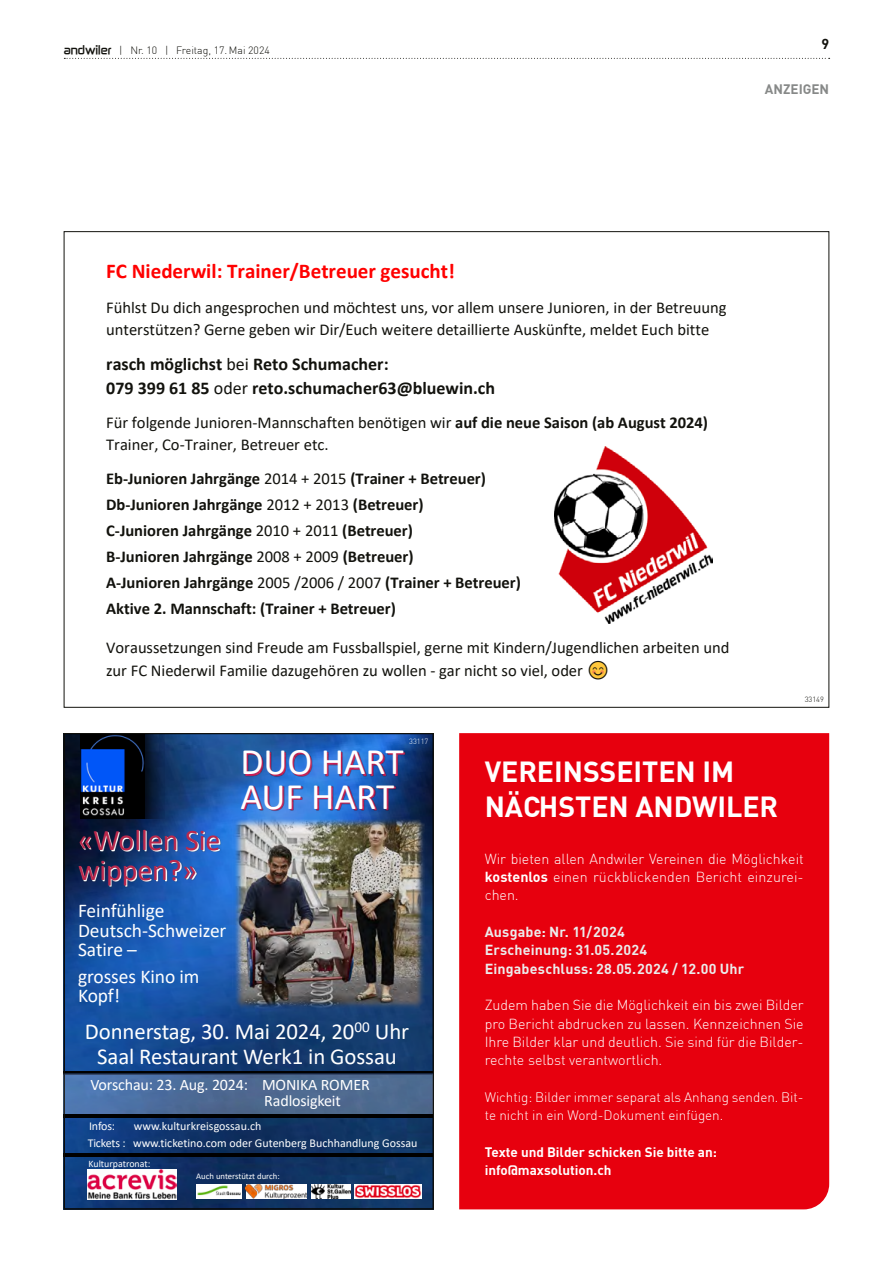
<style>
.page{position:relative;width:893px;height:1263px;background:#fff}
.page>*{position:absolute;margin:0;border:0;box-sizing:border-box;transform-origin:0 0}
.t1{font:37.5px/34.5px "Calibri";color:#fff}
.t2{font:30px/30px "Calibri";letter-spacing:-.005em;color:#bc284c}
.t3{font:700 28.5px/34.2px "DIN";color:#fff}
.t4{font:22.8px/24.8px "Calibri";letter-spacing:-.005em;color:#fff;text-align:center}
.t5{font:700 21px "Calibri";color:#f00}
.t6{font:19.5px/19.5px "Calibri";letter-spacing:-.005em;color:#fff}
.t7{font:700 18px/23.7px "Calibri";color:#12120d}
.t8{font:16.5px/21.8px "Calibri";color:#12120d}
.t9{font:700 16.5px/26.1px "Calibri";letter-spacing:-.005em;color:#12120d}
.t10{font:16.05px/16.5px "Calibri";letter-spacing:-.01em;color:#fff}
.t11{font:300 14.25px/18.3px "DIN";color:#fff;text-align:justify}
.t12{font:700 14.25px/18.3px "DIN";letter-spacing:.015em;color:#ececec}
.t13{font:700 14.25px "DIN";color:#12120d}
.t14{font:300 13.5px/18.3px "DIN";color:#fff}
.t15{font:700 13.5px/18.3px "DIN";color:#fff}
.t16{font:700 13.5px "DIN";color:#878988}
.t17{font:12px "Calibri";color:#fff}
.t18{font:300 10.5px "DIN";color:#12120d}
.t19{font:9.9px "Calibri";color:#fff}
.t20{font:8.7px "Calibri";color:#fff}
.t21{font:300 7.5px "DIN";color:#12120d}
.t22{font:300 7.5px "DIN";color:#fff}
.s1{font-family:"Zekton";font-weight:700}
.s2{font-weight:400}
.s3{font-weight:700}
</style>
<div class="page">
<svg style="left:64px;top:58px;width:766px;height:1px"></svg>
<img style="left:554px;top:447px;width:159px;height:176px">
<svg style="left:66px;top:735px;width:366px;height:472px;background:#15417f"></svg>
<svg style="left:66px;top:1071px;width:366px;height:3px"></svg>
<img style="left:232px;top:817px;width:194px;height:194px">
<svg style="left:66px;top:1074px;width:366px;height:41px;background:#4a6892"></svg>
<img style="left:219px;top:735px;width:213px;height:73px">
<img style="left:219px;top:763px;width:199px;height:80px">
<img style="left:66px;top:814px;width:181px;height:63px">
<img style="left:66px;top:844px;width:151px;height:63px">
<img style="left:88px;top:1170px;width:88px;height:29px">
<img style="left:197px;top:1184px;width:44px;height:14px">
<img style="left:246px;top:1184px;width:61px;height:14px">
<img style="left:312px;top:1184px;width:38px;height:14px">
<img style="left:354px;top:1184px;width:67px;height:14px">
<hr style="left:64px;top:1153px;width:370px;height:4px;background:#000">
<hr style="left:64px;top:1115px;width:370px;height:3px;background:#000">
<div style="left:459px;top:733px;width:370px;height:476px;background:#e7000e"></div>
<p class="t18" style="left:64px;top:44px;width:207px"><span class="s1">andwiler</span> | Nr. 10 | Freitag, 17. Mai 2024</p>
<p class="t13" style="left:821px;top:35px;width:9px">9</p>
<p class="t16" style="left:765px;top:81px;width:66px">ANZEIGEN</p>
<p class="t5" style="left:106px;top:256px;width:350px">FC Niederwil: Trainer/Betreuer gesucht!</p>
<p class="t8" style="left:106px;top:296px;width:622px">Fühlst Du dich angesprochen und möchtest uns, vor allem unsere Junioren, in der Betreuung unterstützen? Gerne geben wir Dir/Euch weitere detaillierte Auskünfte, meldet Euch bitte</p>
<p class="t7" style="left:106px;top:352px;width:390px">rasch möglichst <span class="s2">bei</span> Reto Schumacher:<br>079 399 61 85 <span class="s2">oder</span> reto.schumacher63@bluewin.ch</p>
<p class="t8" style="left:106px;top:411px;width:603px">Für folgende Junioren-Mannschaften benötigen wir <span class="s3">auf die neue Saison (ab August 2024)<br></span>Trainer, Co-Trainer, Betreuer etc.</p>
<p class="t9" style="left:106px;top:465px;width:416px">Eb-Junioren Jahrgänge <span class="s2">2014 + 2015</span> (Trainer + Betreuer)<br>Db-Junioren Jahrgänge <span class="s2">2012 + 2013</span> (Betreuer)<br>C-Junioren Jahrgänge <span class="s2">2010 + 2011</span> (Betreuer)<br>B-Junioren Jahrgänge <span class="s2">2008 + 2009</span> (Betreuer)<br>A-Junioren Jahrgänge <span class="s2">2005 /2006 / 2007</span> (Trainer + Betreuer)<br>Aktive 2. Mannschaft: (Trainer + Betreuer)</p>
<p class="t8" style="left:106px;top:635px;width:625px;line-height:23.7px">Voraussetzungen sind Freude am Fussballspiel, gerne mit Kindern/Jugendlichen arbeiten und zur FC Niederwil Familie dazugehören zu wollen - gar nicht so viel, oder</p>
<p class="t22" style="left:409px;top:737px;width:21px">33117</p>
<p class="t21" style="left:805px;top:695px;width:21px">33149</p>
<h2 class="t2" style="left:78px;top:824px;width:144px">«Wollen Sie wippen?»</h2>
<p class="t6" style="left:78px;top:900px;width:150px">Feinfühlige<br>Deutsch-Schweizer<br>Satire –</p>
<p class="t6" style="left:78px;top:966px;width:123px">grosses Kino im<br>Kopf!</p>
<h1 class="t1" style="left:241px;top:743px;width:165px">DUO HART<br>AUF HART</h1>
<h3 class="t4" style="left:85px;top:1018px;width:326px">Donnerstag, 30. Mai 2024, 20<sup>00</sup> Uhr<br>Saal Restaurant Werk1 in Gossau</h3>
<p class="t10" style="left:264px;top:1076px;width:107px;text-indent:-174px">Vorschau: 23. Aug. 2024: MONIKA ROMER<br>Radlosigkeit</p>
<p class="t17" style="left:89px;top:1118px;width:28px">Infos:</p>
<p class="t17" style="left:134px;top:1118px;width:129px">www.kulturkreisgossau.ch</p>
<p class="t17" style="left:88px;top:1135px;width:331px">Tickets : www.ticketino.com oder Gutenberg Buchhandlung Gossau</p>
<p class="t19" style="left:89px;top:1156px;width:63px">Kulturpatronat:</p>
<p class="t20" style="left:196px;top:1170px;width:85px">Auch unterstützt durch:</p>
<h3 class="t3" style="left:485px;top:754px;width:295px">VEREINSSEITEN IM<br>NÄCHSTEN ANDWILER</h3>
<p class="t11" style="left:485px;top:849px;width:321px">Wir bieten allen Andwiler Vereinen die Möglichkeit <span class="s3">kostenlos</span> einen rückblickenden Bericht einzurei&shy;chen.</p>
<p class="t12" style="left:485px;top:922px;width:261px">Ausgabe: Nr. 11/2024<br>Erscheinung: 31.05.2024<br>Eingabeschluss: 28.05.2024 / 12.00 Uhr</p>
<p class="t11" style="left:485px;top:996px;width:320px">Zudem haben Sie die Möglichkeit ein bis zwei Bilder pro Bericht abdrucken zu lassen. Kennzeichnen Sie Ihre Bilder klar und deutlich. Sie sind für die Bilder&shy;rechte selbst verantwortlich.</p>
<p class="t14" style="left:485px;top:1088px;width:320px">Wichtig: Bilder immer separat als Anhang senden. Bit&shy;te nicht in ein Word-Dokument einfügen.</p>
<p class="t15" style="left:485px;top:1142px;width:234px">Texte und Bilder schicken Sie bitte an: info@maxsolution.ch</p>
</div>
